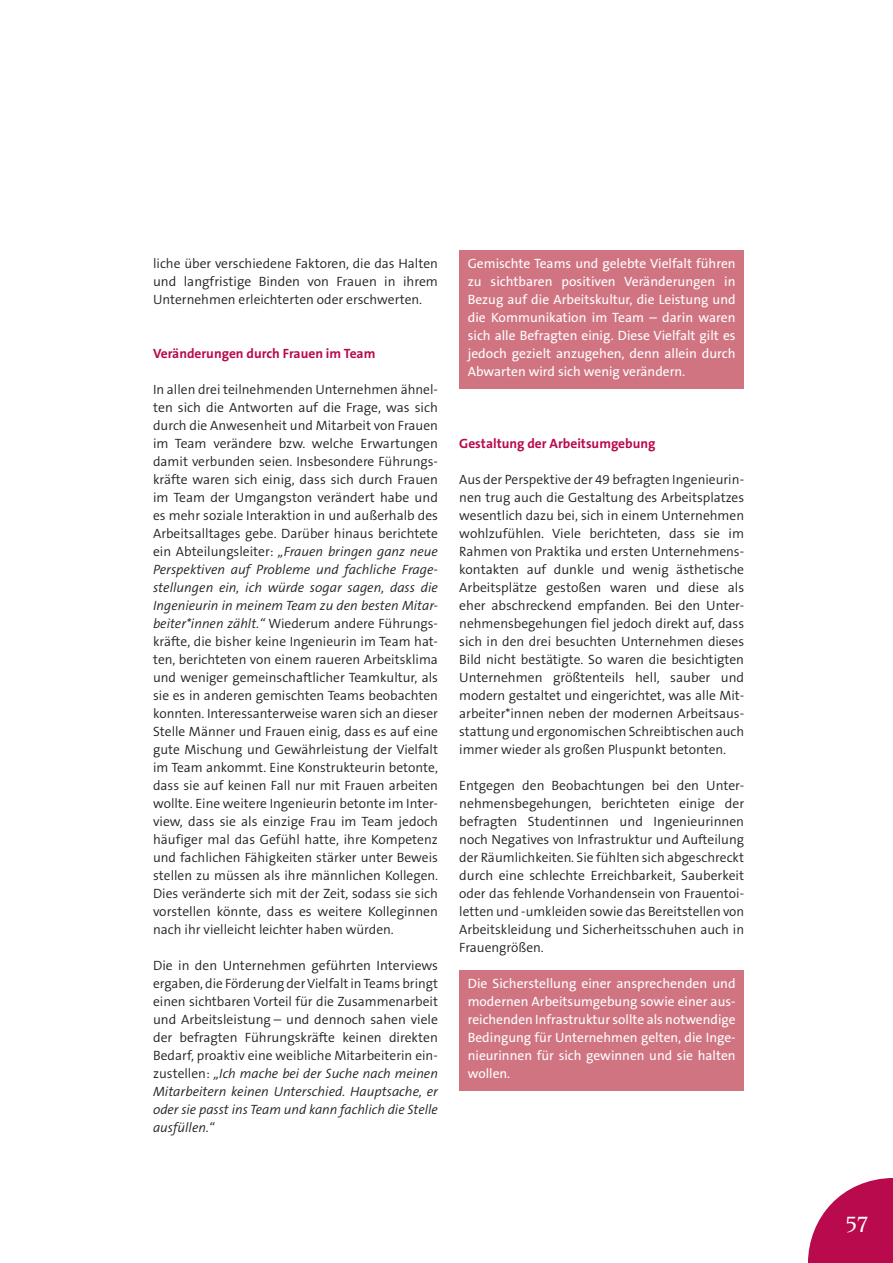
<style>
.page{position:relative;width:893px;height:1263px;background:#fff}
.page>*{position:absolute;margin:0;border:0;box-sizing:border-box;transform-origin:0 0}
.t1{font:500 24px "Novarese Pro";color:#fff}
.t2{font:300 13.5px/18px "The Sans B Plus W4";color:#231f20;text-align:justify}
.t3{font:13.5px/18px "The Sans B Plus W5 Plain";color:#fff;text-align:justify}
.t4{font:700 13.5px "The Sans B Plus W7";color:#b80a4d}
.s1{font-style:italic}
</style>
<div class="page">
<div style="left:459px;top:250px;width:285px;height:138px;background:#d07481"></div>
<div style="left:459px;top:970px;width:285px;height:120px;background:#d07481"></div>
<svg style="left:808px;top:1178px;width:85px;height:85px"></svg>
<p class="t2" style="left:153px;top:255px;width:286px">liche über verschiedene Faktoren, die das Halten und langfristige Binden von Frauen in ihrem Unternehmen erleichterten oder erschwerten.</p>
<p class="t4" style="left:153px;top:345px;width:224px">Veränderungen durch Frauen im Team</p>
<p class="t2" style="left:153px;top:381px;width:286px">In allen drei teilnehmenden Unternehmen ähnel&shy;ten sich die Antworten auf die Frage, was sich durch die Anwesenheit und Mitarbeit von Frauen im Team verändere bzw. welche Erwartungen damit verbunden seien. Insbesondere Führungs&shy;kräfte waren sich einig, dass sich durch Frauen im Team der Umgangston verändert habe und es mehr soziale Interaktion in und außerhalb des Arbeitsalltages gebe. Darüber hinaus berichtete ein Abteilungsleiter: <span class="s1">„Frauen bringen ganz neue Perspektiven auf Probleme und fachliche Frage&shy;stellungen ein, ich würde sogar sagen, dass die Ingenieurin in meinem Team zu den besten Mitar&shy;beiter*innen zählt.“</span> Wiederum andere Führungs&shy;kräfte, die bisher keine Ingenieurin im Team hat&shy;ten, berichteten von einem raueren Arbeitsklima und weniger gemeinschaftlicher Teamkultur, als sie es in anderen gemischten Teams beobachten konnten. Interessanterweise waren sich an dieser Stelle Männer und Frauen einig, dass es auf eine gute Mischung und Gewährleistung der Vielfalt im Team ankommt. Eine Konstrukteurin betonte, dass sie auf keinen Fall nur mit Frauen arbeiten wollte. Eine weitere Ingenieurin betonte im Inter&shy;view, dass sie als einzige Frau im Team jedoch häufiger mal das Gefühl hatte, ihre Kompetenz und fachlichen Fähigkeiten stärker unter Beweis stellen zu müssen als ihre männlichen Kollegen.<br>Dies veränderte sich mit der Zeit, sodass sie sich vorstellen könnte, dass es weitere Kolleginnen nach ihr vielleicht leichter haben würden.</p>
<p class="t2" style="left:153px;top:957px;width:286px">Die in den Unternehmen geführten Interviews ergaben, die Förderung der Vielfalt in Teams bringt einen sichtbaren Vorteil für die Zusammenarbeit und Arbeitsleistung – und dennoch sahen viele der befragten Führungskräfte keinen direkten Bedarf, proaktiv eine weibliche Mitarbeiterin ein&shy;zustellen: <span class="s1">„Ich mache bei der Suche nach meinen Mitarbeitern keinen Unterschied. Hauptsache, er oder sie passt ins Team und kann fachlich die Stelle ausfüllen.“</span></p>
<p class="t3" style="left:468px;top:255px;width:269px">Gemischte Teams und gelebte Vielfalt führen zu sichtbaren positiven Veränderungen in Bezug auf die Arbeitskultur, die Leistung und die Kommunikation im Team – darin waren sich alle Befragten einig. Diese Vielfalt gilt es jedoch gezielt anzugehen, denn allein durch Abwarten wird sich wenig verändern.</p>
<p class="t4" style="left:459px;top:435px;width:198px">Gestaltung der Arbeitsumgebung</p>
<p class="t2" style="left:459px;top:471px;width:286px">Aus der Perspektive der 49 befragten Ingenieurin&shy;nen trug auch die Gestaltung des Arbeitsplatzes wesentlich dazu bei, sich in einem Unternehmen wohlzufühlen. Viele berichteten, dass sie im Rahmen von Praktika und ersten Unternehmens&shy;kontakten auf dunkle und wenig ästhetische Arbeitsplätze gestoßen waren und diese als eher abschreckend empfanden. Bei den Unter&shy;nehmensbegehungen fiel jedoch direkt auf, dass sich in den drei besuchten Unternehmen dieses Bild nicht bestätigte. So waren die besichtigten Unternehmen größtenteils hell, sauber und modern gestaltet und eingerichtet, was alle Mit&shy;arbeiter*innen neben der modernen Arbeitsaus&shy;stattung und ergonomischen Schreibtischen auch immer wieder als großen Pluspunkt betonten.</p>
<p class="t2" style="left:459px;top:777px;width:286px">Entgegen den Beobachtungen bei den Unter&shy;nehmensbegehungen, berichteten einige der befragten Studentinnen und Ingenieurinnen noch Negatives von Infrastruktur und Aufteilung der Räumlichkeiten. Sie fühlten sich abgeschreckt durch eine schlechte Erreichbarkeit, Sauberkeit oder das fehlende Vorhandensein von Frauentoi&shy;letten und -umkleiden sowie das Bereitstellen von Arbeitskleidung und Sicherheitsschuhen auch in Frauengrößen.</p>
<p class="t3" style="left:468px;top:975px;width:269px">Die Sicherstellung einer ansprechenden und modernen Arbeitsumgebung sowie einer aus&shy;reichenden Infrastruktur sollte als notwendige Bedingung für Unternehmen gelten, die Inge&shy;nieurinnen für sich gewinnen und sie halten wollen.</p>
<h1 class="t1" style="left:845px;top:1210px;width:24px">57</h1>
</div>
